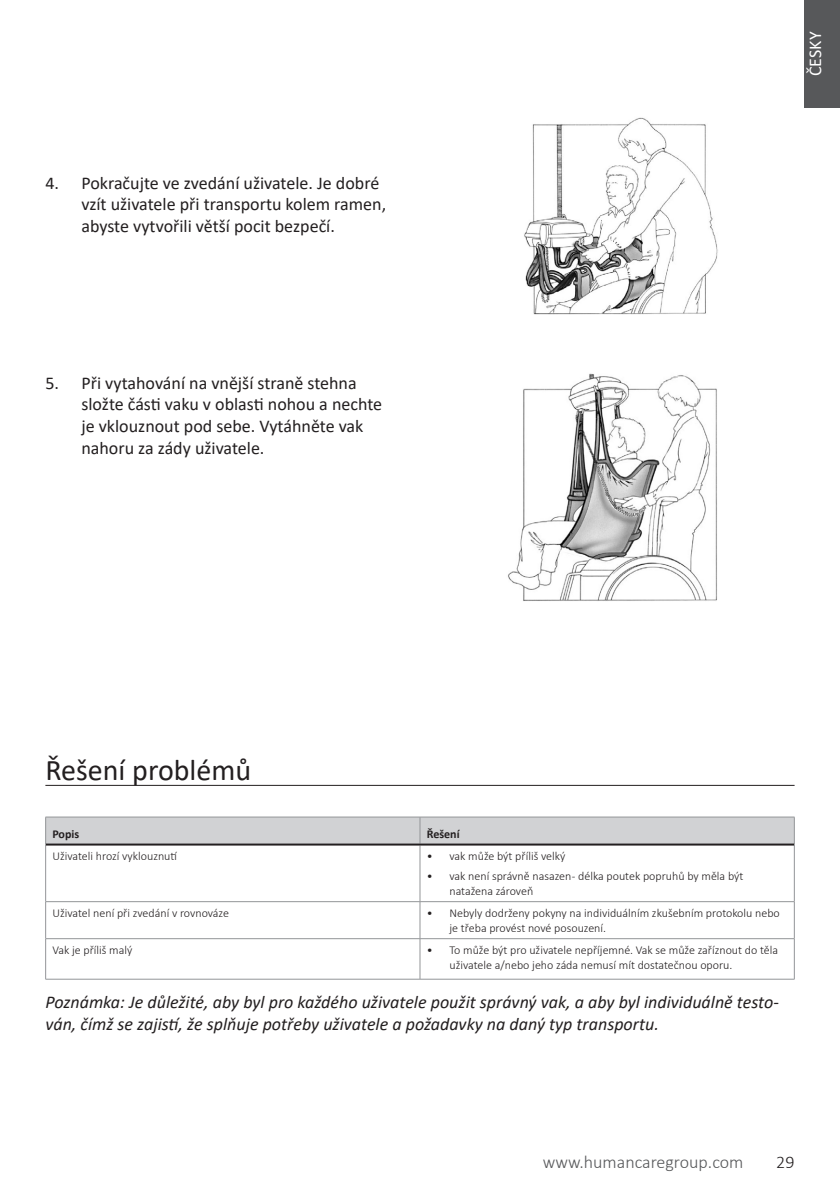
<style>
.page{position:relative;width:840px;height:1191px;background:#fff}
.page>*{position:absolute;margin:0;border:0;box-sizing:border-box;transform-origin:0 0}
.Content_heading{font:30px "Calibri";color:#231f20}
.t1{font:18px/21.6px "Calibri";color:#231f20}
.Body_text_-_Italic{font:italic 18px/21.6px "Calibri";color:#231f20}
.t2{font:300 18px "Calibri";color:#57585a}
.t3{font:18px "Calibri";color:#fff}
.t4{font:300 18px "Calibri";color:#231f20}
.Table_cell_text{font:300 12px/14.4px "Calibri";color:#231f20}
.Table_cell_headline{font:700 12px "Calibri";color:#231f20}
</style>
<div class="page">
<div style="left:803px;top:0;width:36px;height:108px;background:#57585a"></div>
<hr style="left:0;top:0;width:1px;height:108px;background:#57585a">
<hr style="left:45px;top:785px;width:749px;height:1px;background:#231f20">
<hr style="left:45px;top:816px;width:375px;height:1px;background:#939598">
<hr style="left:420px;top:816px;width:374px;height:1px;background:#939598">
<div style="left:45px;top:817px;width:749px;height:27px;background:#d1d2d4"></div>
<hr style="left:45px;top:844px;width:1px;height:57px;background:#939598">
<hr style="left:419px;top:845px;width:1px;height:56px;background:#939598">
<hr style="left:793px;top:844px;width:1px;height:57px;background:#939598">
<hr style="left:45px;top:901px;width:375px;height:1px;background:#939598">
<hr style="left:45px;top:902px;width:1px;height:36px;background:#939598">
<hr style="left:420px;top:901px;width:374px;height:1px;background:#939598">
<hr style="left:419px;top:902px;width:1px;height:36px;background:#939598">
<hr style="left:793px;top:902px;width:1px;height:36px;background:#939598">
<hr style="left:45px;top:938px;width:375px;height:1px;background:#939598">
<hr style="left:45px;top:939px;width:1px;height:40px;background:#939598">
<hr style="left:420px;top:938px;width:374px;height:1px;background:#939598">
<hr style="left:419px;top:939px;width:1px;height:40px;background:#939598">
<hr style="left:793px;top:939px;width:1px;height:40px;background:#939598">
<hr style="left:45px;top:978px;width:375px;height:1px;background:#939598">
<hr style="left:420px;top:978px;width:374px;height:1px;background:#939598">
<hr style="left:46px;top:843px;width:374px;height:2px;background:#231f20">
<hr style="left:420px;top:843px;width:373px;height:2px;background:#231f20">
<img style="left:524px;top:117px;width:194px;height:198px">
<img style="left:508px;top:373px;width:209px;height:228px">
<p class="t1" style="left:81px;top:171px;width:306px;text-indent:-36px">4. Pokračujte ve zvedání uživatele. Je dobré vzít uživatele při transportu kolem ramen, abyste vytvořili větší pocit bezpečí.</p>
<p class="t1" style="left:81px;top:371px;width:302px;text-indent:-36px">5. Při vytahování na vnější straně stehna složte části vaku v oblasti nohou a nechte je vklouznout pod sebe. Vytáhněte vak nahoru za zády uživatele.</p>
<h2 class="t3" style="left:802px;top:76px;width:46px;rotate:-90deg">ČESKY</h2>
<p class="Content_heading" style="left:45px;top:749px;width:207px">Řešení problémů</p>
<p class="Table_cell_headline" style="left:52px;top:825px;width:28px">Popis</p>
<p class="Table_cell_headline" style="left:426px;top:825px;width:34px">Řešení</p>
<p class="Table_cell_text" style="left:52px;top:849px;width:126px">Uživateli hrozí vyklouznutí</p>
<p class="Table_cell_text" style="left:426px;top:849px;width:140px">• vak může být příliš velký</p>
<p class="Table_cell_text" style="left:449px;top:869px;width:295px;text-indent:-23px">• vak není správně nasazen - délka poutek popruhů by měla být natažena zároveň</p>
<p class="Table_cell_text" style="left:52px;top:906px;width:178px">Uživatel není při zvedání v rovnováze</p>
<p class="Table_cell_text" style="left:449px;top:906px;width:331px;text-indent:-23px">• Nebyly dodrženy pokyny na individuálním zkušebním protokolu nebo je třeba provést nové posouzení.</p>
<p class="Table_cell_text" style="left:52px;top:943px;width:81px">Vak je příliš malý</p>
<p class="Table_cell_text" style="left:449px;top:943px;width:330px;text-indent:-23px">• To může být pro uživatele nepříjemné. Vak se může zaříznout do těla uživatele a/nebo jeho záda nemusí mít dostatečnou oporu.</p>
<p class="Body_text_-_Italic" style="left:45px;top:990px;width:734px">Poznámka: Je důležité, aby byl pro každého uživatele použit správný vak, a aby byl individuálně testo&shy;ván, čímž se zajistí, že splňuje potřeby uživatele a požadavky na daný typ transportu.</p>
<h2 class="t2" style="left:542px;top:1151px;width:202px">www.humancaregroup.com</h2>
<h2 class="t4" style="left:775px;top:1151px;width:20px">29</h2>
</div>
